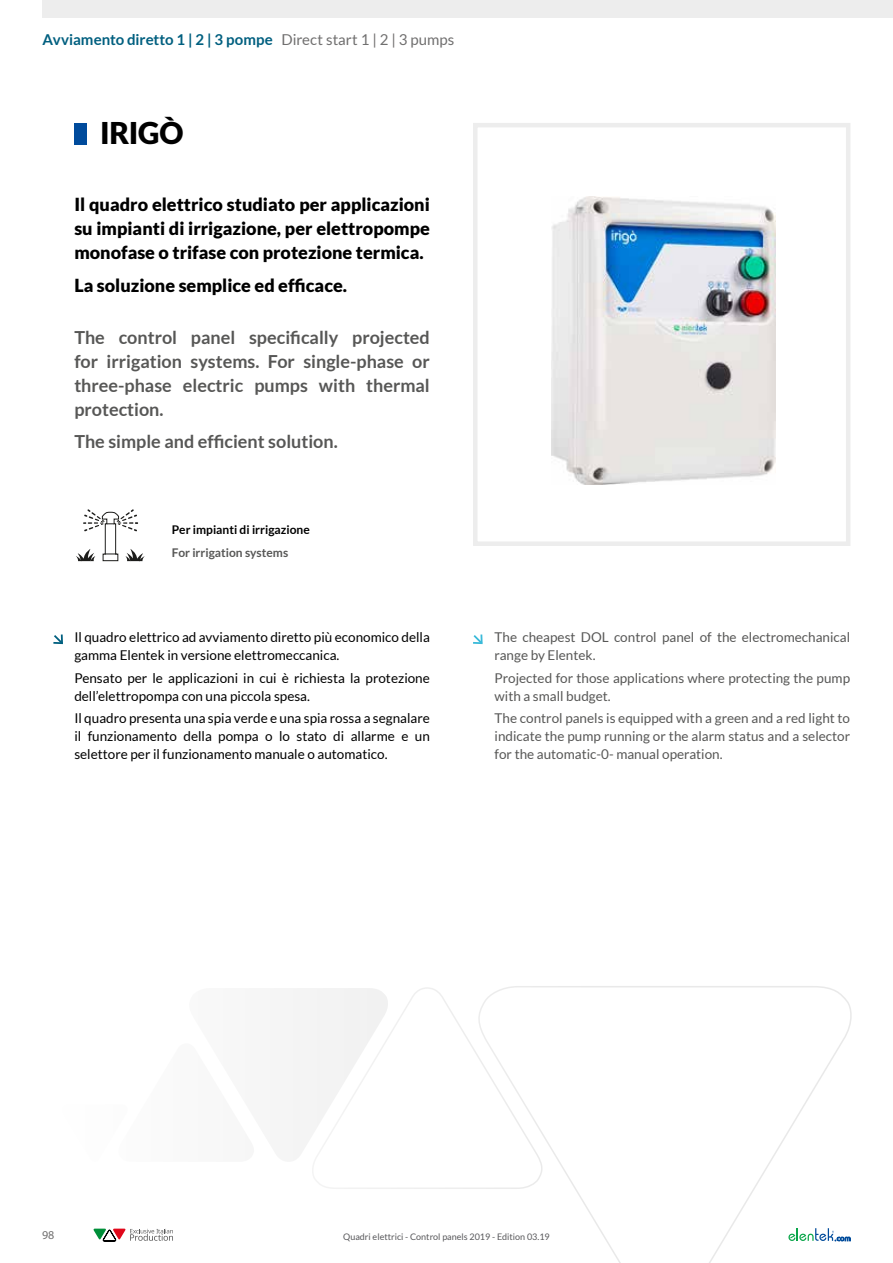
<style>
.page{position:relative;width:893px;height:1263px;background:#fff}
.page>*{position:absolute;margin:0;border:0;box-sizing:border-box;transform-origin:0 0}
.t1{font:900 30px "Lato";letter-spacing:-.005em;color:#000}
.t2{font:700 18px/24px "Lato";color:#575756;text-align:justify}
.t3{font:900 18px/24px "Lato";color:#000;text-align:justify}
.t4{font:700 15px "Lato";color:#005f7f}
.t5{font:13.5px/18px "Lato";color:#000}
.t6{font:13.5px/18px "Lato";color:#575756}
.t7{font:700 12px "Lato";color:#000}
.t8{font:700 12px "Lato";color:#575756}
.t9{font:12px "Myriad Pro";color:#706f6f}
.t10{font:9px "Lato";color:#58585b}
.s1{font-weight:400;color:#706f6f}
</style>
<div class="page">
<div style="left:43px;top:0;width:850px;height:18px;background:#ededed"></div>
<div style="left:74px;top:123px;width:13px;height:21px;background:#004b9c"></div>
<img style="left:551px;top:197px;width:225px;height:288px">
<div style="left:473px;top:123px;width:377px;height:423px;border:4px solid #ededed"></div>
<svg style="left:53px;top:634px;width:10px;height:11px"></svg>
<svg style="left:473px;top:634px;width:10px;height:11px"></svg>
<svg style="left:76px;top:509px;width:69px;height:53px"></svg>
<div style="left:293px;top:988px;width:17px;height:172px;background:#f4f4f4"></div>
<svg style="left:310px;top:987px;width:164px;height:202px"></svg>
<svg style="left:474px;top:986px;width:378px;height:277px"></svg>
<svg style="left:93px;top:1228px;width:80px;height:13px"></svg>
<svg style="left:788px;top:1228px;width:63px;height:13px"></svg>
<p class="t4" style="left:43px;top:31px;width:413px">Avviamento diretto 1 | 2 | 3 pompe <span class="s1">Direct start 1 | 2 | 3 pumps</span></p>
<h1 class="t1" style="left:100px;top:116px;width:85px">IRIGÒ</h1>
<h2 class="t3" style="left:74px;top:192px;width:357px">Il quadro elettrico studiato per applicazioni su impianti di irrigazione, per elettropompe monofase o trifase con protezione termica.</h2>
<h2 class="t3" style="left:74px;top:273px;width:274px">La soluzione semplice ed efficace.</h2>
<h2 class="t2" style="left:74px;top:325px;width:357px">The control panel specifically projected for irrigation systems. For single-phase or three-phase electric pumps with thermal protection.</h2>
<h2 class="t2" style="left:74px;top:430px;width:265px">The simple and efficient solution.</h2>
<p class="t7" style="left:172px;top:523px;width:139px">Per impianti di irrigazione</p>
<p class="t8" style="left:172px;top:545px;width:118px">For irrigation systems</p>
<p class="t5" style="left:74px;top:628px;width:357px">Il quadro elettrico ad avviamento diretto più economico della gamma Elentek in versione elettromeccanica.</p>
<p class="t5" style="left:74px;top:669px;width:357px">Pensato per le applicazioni in cui è richiesta la protezione dell’elettropompa con una piccola spesa.</p>
<p class="t5" style="left:74px;top:709px;width:357px;text-align:justify">Il quadro presenta una spia verde e una spia rossa a segnalare il funzionamento della pompa o lo stato di allarme e un selettore per il funzionamento manuale o automatico.</p>
<p class="t6" style="left:495px;top:628px;width:357px">The cheapest DOL control panel of the electromechanical range by Elentek.</p>
<p class="t6" style="left:495px;top:669px;width:357px">Projected for those applications where protecting the pump with a small budget.</p>
<p class="t6" style="left:495px;top:709px;width:357px;text-align:justify">The control panels is equipped with a green and a red light to indicate the pump running or the alarm status and a selector for the automatic-0- manual operation.</p>
<p class="t9" style="left:42px;top:1228px;width:14px">98</p>
<p class="t10" style="left:343px;top:1231px;width:208px">Quadri elettrici - Control panels 2019 - Edition 03.19</p>
</div>
